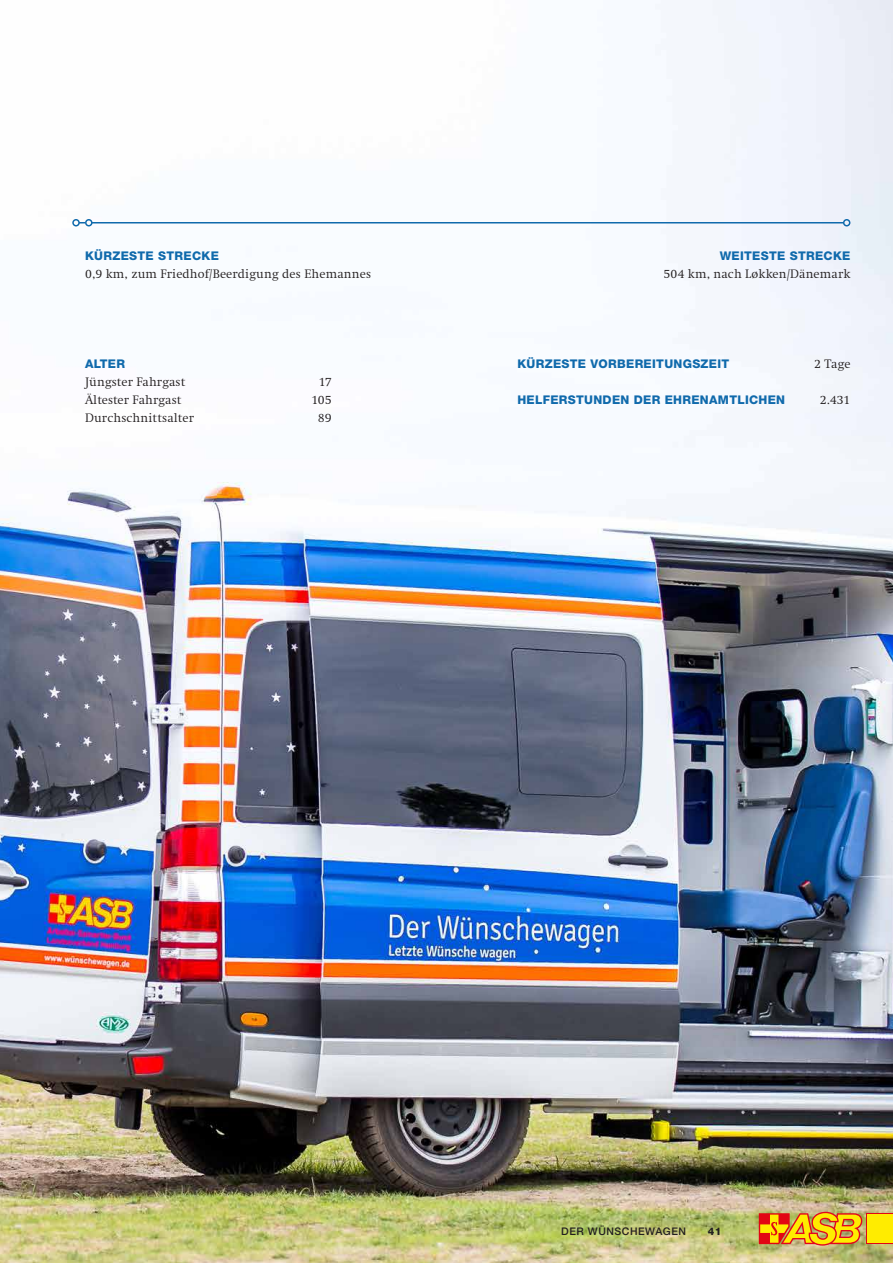
<style>
.page{position:relative;width:893px;height:1263px;background:#fff}
.page>*{position:absolute;margin:0;border:0;box-sizing:border-box;transform-origin:0 0}
.t1{font:300 12.75px "Swift";letter-spacing:.01em;color:#231f20}
.t2{font:800 12px "Helvetica Neue LT Std";letter-spacing:.025em;color:#106aac}
.t3{font:500 10.5px "Helvetica Neue LT Std";letter-spacing:.05em;color:#231f20}
.t4{font:800 10.5px "Helvetica Neue LT Std";color:#231f20}
</style>
<div class="page">
<img style="left:0;top:0;width:893px;height:1263px">
<hr style="left:92px;top:222px;width:752px;height:1px;background:#106aac">
<div style="left:85px;top:219px;width:8px;height:7px;border:2px solid #106aac;border-radius:50%"></div>
<div style="left:843px;top:219px;width:7px;height:7px;border:2px solid #106aac;border-radius:50%"></div>
<div style="left:72px;top:219px;width:8px;height:7px;border:2px solid #106aac;border-radius:50%"></div>
<div style="left:866px;top:1213px;width:27px;height:31px;background:#e20613"></div>
<div style="left:867px;top:1214px;width:26px;height:29px;background:#ffec00"></div>
<svg style="left:759px;top:1212px;width:103px;height:33px;background:#e5951f"></svg>
<p class="t2" style="left:85px;top:249px;width:135px">KÜRZESTE STRECKE</p>
<p class="t1" style="left:85px;top:267px;width:288px">0,9 km, zum Friedhof/Beerdigung des Ehemannes</p>
<p class="t2" style="left:85px;top:357px;width:42px">ALTER</p>
<p class="t1" style="left:85px;top:375px;width:102px">Jüngster Fahrgast</p>
<p class="t1" style="left:319px;top:375px;width:14px">17</p>
<p class="t1" style="left:85px;top:393px;width:98px">Ältester Fahrgast</p>
<p class="t1" style="left:312px;top:393px;width:22px">105</p>
<p class="t1" style="left:85px;top:411px;width:110px">Durchschnittsalter</p>
<p class="t1" style="left:318px;top:411px;width:15px">89</p>
<p class="t2" style="left:720px;top:249px;width:132px">WEITESTE STRECKE</p>
<p class="t1" style="left:664px;top:267px;width:188px">504 km, nach Løkken/Dänemark</p>
<p class="t2" style="left:517px;top:357px;width:213px">KÜRZESTE VORBEREITUNGSZEIT</p>
<p class="t1" style="left:814px;top:357px;width:38px">2 Tage</p>
<p class="t2" style="left:517px;top:393px;width:269px">HELFERSTUNDEN DER EHRENAMTLICHEN</p>
<p class="t1" style="left:820px;top:393px;width:32px">2.431</p>
<p class="t3" style="left:561px;top:1225px;width:126px">DER WÜNSCHEWAGEN</p>
<p class="t4" style="left:708px;top:1225px;width:15px">41</p>
</div>
